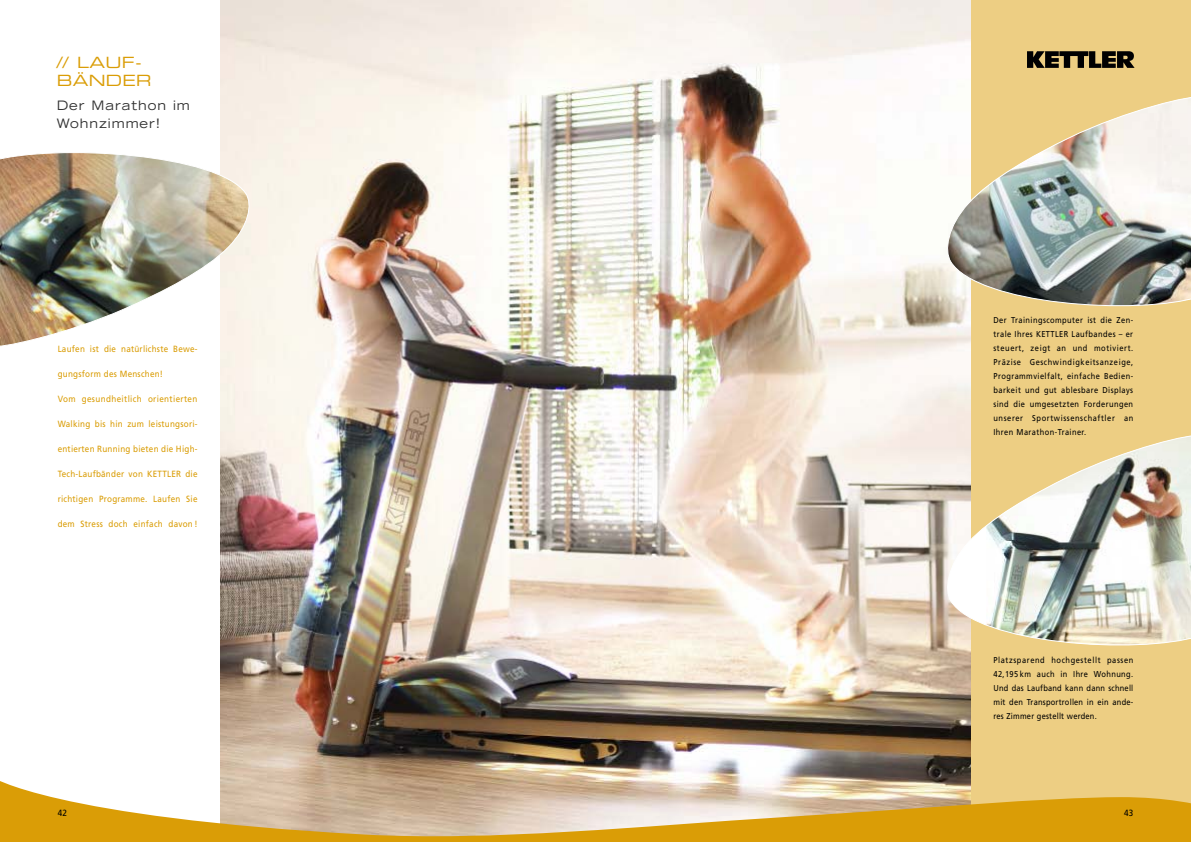
<style>
.page{position:relative;width:1191px;height:842px;background:#fff}
.page>*{position:absolute;margin:0;border:0;box-sizing:border-box;transform-origin:0 0}
.t1{font:15.5px/18px "Eurostile Extended Two";letter-spacing:.02em;color:#da9d06}
.t2{font:expanded 13px/18px "Trade Gothic LH";letter-spacing:.07em;color:#333}
.t3{font:9px "Frutiger";letter-spacing:.03em;color:#da9d06;scale:.9 1}
.t4{font:9px "Frutiger";color:#000;scale:.9 1}
.t5{font:8.5px/14px "Frutiger";letter-spacing:.03em;color:#000;text-align:justify;scale:.88 1}
</style>
<div class="page">
<img style="left:220px;top:0;width:750px;height:777px">
<div style="left:970px;top:0;width:221px;height:842px;background:#edce83"></div>
<img style="left:943px;top:432px;width:248px;height:224px">
<img style="left:943px;top:93px;width:248px;height:223px">
<svg style="left:0;top:777px;width:1191px;height:65px"></svg>
<img style="left:0;top:143px;width:254px;height:207px">
<svg style="left:1027px;top:51px;width:107px;height:17px"></svg>
<h1 class="t1" style="left:57px;top:54px;width:96px">// LAUF-<br>BÄNDER</h1>
<h2 class="t2" style="left:57px;top:97px;width:135px">Der Marathon im<br>Wohnzimmer!</h2>
<p class="t3" style="left:58px;top:346px;width:157px">Laufen ist die natürlichste Bewe-</p>
<p class="t3" style="left:58px;top:371px;width:119px">gungsform des Menschen!</p>
<p class="t3" style="left:58px;top:396px;width:157px">Vom gesundheitlich orientierten</p>
<p class="t3" style="left:58px;top:421px;width:157px">Walking bis hin zum leistungsori-</p>
<p class="t3" style="left:58px;top:446px;width:157px">entierten Running bieten die High-</p>
<p class="t3" style="left:58px;top:471px;width:157px">Tech-Laufbänder von KETTLER die</p>
<p class="t3" style="left:58px;top:496px;width:157px">richtigen Programme. Laufen Sie</p>
<p class="t3" style="left:58px;top:521px;width:157px">dem Stress doch einfach davon !</p>
<p class="t5" style="left:993px;top:314px;width:160px">Der Trainingscomputer ist die Zen&shy;trale Ihres KETTLER Laufbandes – er steuert, zeigt an und motiviert.<br>Präzise Geschwindigkeitsanzeige, Programmvielfalt, einfache Bedien&shy;barkeit und gut ablesbare Displays sind die umgesetzten Forderungen unserer Sportwissenschaftler an Ihren Marathon-Trainer.</p>
<p class="t5" style="left:993px;top:654px;width:160px">Platzsparend hochgestellt passen 42,195 km auch in Ihre Wohnung.<br>Und das Laufband kann dann schnell mit den Transportrollen in ein ande&shy;res Zimmer gestellt werden.</p>
<p class="t4" style="left:58px;top:809px;width:12px">42</p>
<p class="t4" style="left:1124px;top:809px;width:12px">43</p>
</div>
